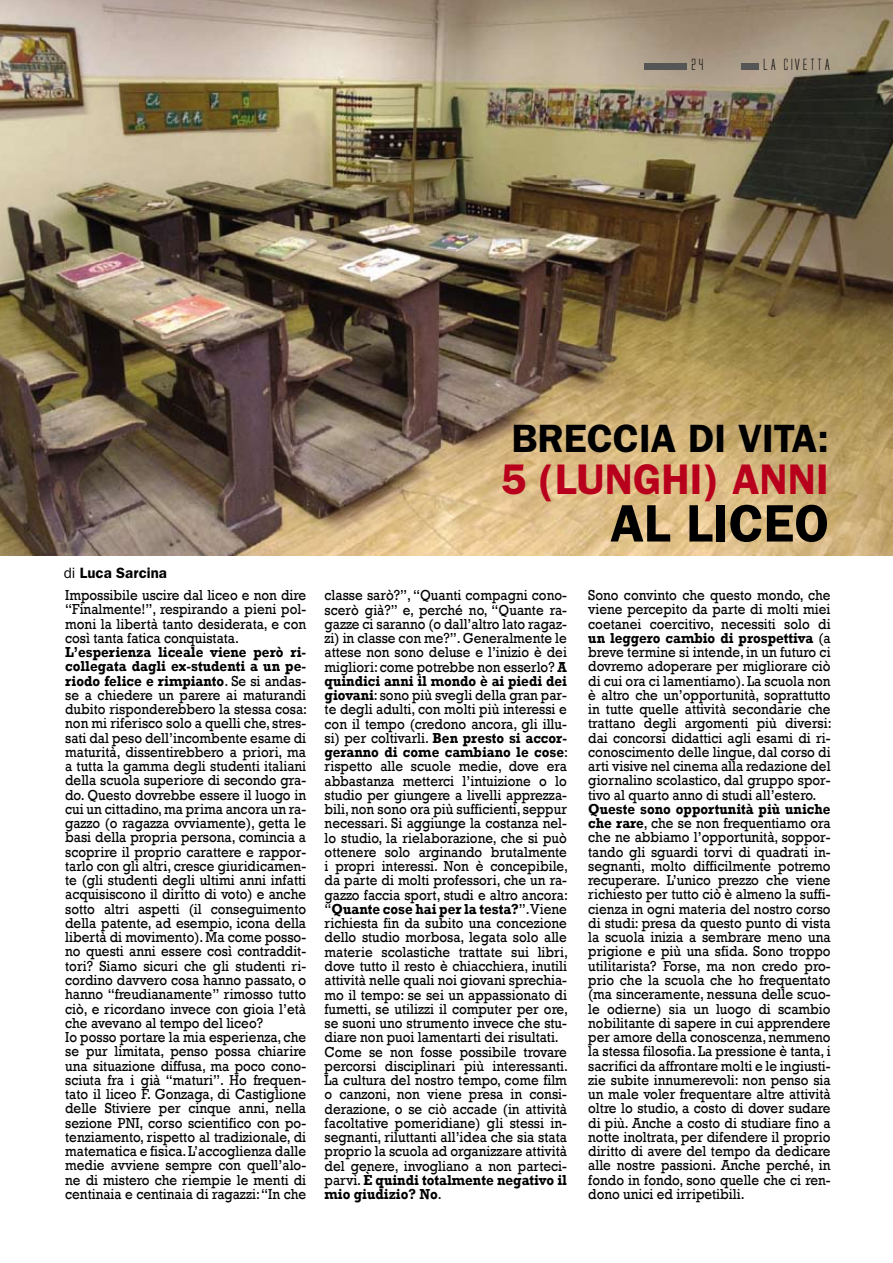
<style>
.page{position:relative;width:893px;height:1263px;background:#fff}
.page>*{position:absolute;margin:0;border:0;box-sizing:border-box;transform-origin:0 0}
.t1{font:600 52.95px "Franklin Gothic";color:#000}
.t2{font:600 42.9px "Franklin Gothic";color:#b8001c}
.t3{font:600 39.6px "Franklin Gothic";color:#000}
.t4{font:600 15px "Franklin Gothic";color:#000}
.t5{font:15px "Alien League";letter-spacing:.03em;color:#000}
.t6{font:14.85px/14.2px "Rockwell";color:#000;text-align:justify;scale:.91 1}
.s1{font-weight:400}
.s2{font-weight:700}
</style>
<div class="page">
<img style="left:0;top:0;width:893px;height:556px">
<div style="left:644px;top:64px;width:43px;height:6px;background:#555"></div>
<div style="left:742px;top:64px;width:17px;height:6px;background:#555"></div>
<p class="t5" style="left:691px;top:58px;width:16px">24</p>
<p class="t5" style="left:763px;top:58px;width:70px">lA CivettA</p>
<p class="t4" style="left:64px;top:564px;width:105px"><span class="s1">di</span> LUCA SARCINA</p>
<p class="t6" style="left:65px;top:588px;width:266px">Impossibile uscire dal liceo e non dire “Finalmente!”, respirando a pieni pol&shy;moni la libertà tanto desiderata, e con così tanta fatica conquistata.</p>
<p class="t6" style="left:65px;top:645px;width:267px;text-align:left"><span class="s2">L’esperienza liceale viene però ri&shy;collegata dagli ex-studenti a un pe&shy;riodo felice e rimpianto</span>. Se si andas&shy;se a chiedere un parere ai maturandi dubito risponderebbero la stessa cosa: non mi riferisco solo a quelli che, stres&shy;sati dal peso dell’incombente esame di maturità, dissentirebbero a priori, ma a tutta la gamma degli studenti italiani della scuola superiore di secondo gra&shy;do. Questo dovrebbe essere il luogo in cui un cittadino, ma prima ancora un ra&shy;gazzo (o ragazza ovviamente), getta le basi della propria persona, comincia a scoprire il proprio carattere e rappor&shy;tarlo con gli altri, cresce giuridicamen&shy;te (gli studenti degli ultimi anni infatti acquisiscono il diritto di voto) e anche sotto altri aspetti (il conseguimento della patente, ad esempio, icona della libertà di movimento). Ma come posso&shy;no questi anni essere così contraddit&shy;tori? Siamo sicuri che gli studenti ri&shy;cordino davvero cosa hanno passato, o hanno “freudianamente” rimosso tutto ciò, e ricordano invece con gioia l’età che avevano al tempo del liceo?<br>Io posso portare la mia esperienza, che se pur limitata, penso possa chiarire una situazione diffusa, ma poco cono&shy;sciuta fra i già “maturi”. Ho frequen&shy;tato il liceo F. Gonzaga, di Castiglione delle Stiviere per cinque anni, nella sezione PNI, corso scientifico con po&shy;tenziamento, rispetto al tradizionale, di matematica e fisica. L’accoglienza dalle medie avviene sempre con quell’alo&shy;ne di mistero che riempie le menti di centinaia e centinaia di ragazzi: “In che</p>
<h3 class="t3" style="left:511px;top:414px;width:50px">BRECCIA</h3>
<h3 class="t3" style="left:688px;top:414px;width:71px">DI VITA</h3>
<h3 class="t3" style="left:817px;top:414px;width:13px">:</h3>
<h2 class="t2" style="left:500px;top:453px;width:80px">5 (LUNGHI</h2>
<h2 class="t2" style="left:703px;top:453px;width:54px">) ANNI</h2>
<h1 class="t1" style="left:610px;top:492px;width:132px">AL LICEO</h1>
<p class="t6" style="left:325px;top:588px;width:269px;text-align:left">classe sarò?”, “Quanti compagni cono&shy;scerò già?” e, perché no, “Quante ra&shy;gazze ci saranno (o dall’altro lato ragaz&shy;zi) in classe con me?”. Generalmente le attese non sono deluse e l’inizio è dei migliori: come potrebbe non esserlo? <span class="s2">A quindici anni il mondo è ai piedi dei giovani</span>: sono più svegli della gran par&shy;te degli adulti, con molti più interessi e con il tempo (credono ancora, gli illu&shy;si) per coltivarli. <span class="s2">Ben presto si accor&shy;geranno di come cambiano le cose</span>: rispetto alle scuole medie, dove era abbastanza metterci l’intuizione o lo studio per giungere a livelli apprezza&shy;bili, non sono ora più sufficienti, seppur necessari. Si aggiunge la costanza nel&shy;lo studio, la rielaborazione, che si può ottenere solo arginando brutalmente i propri interessi. Non è concepibile, da parte di molti professori, che un ra&shy;gazzo faccia sport, studi e altro ancora: “<span class="s2">Quante cose hai per la testa?</span>”. Viene richiesta fin da subito una concezione dello studio morbosa, legata solo alle materie scolastiche trattate sui libri, dove tutto il resto è chiacchiera, inutili attività nelle quali noi giovani sprechia&shy;mo il tempo: se sei un appassionato di fumetti, se utilizzi il computer per ore, se suoni uno strumento invece che stu&shy;diare non puoi lamentarti dei risultati.<br>Come se non fosse possibile trovare percorsi disciplinari più interessanti.<br>La cultura del nostro tempo, come film o canzoni, non viene presa in consi&shy;derazione, o se ciò accade (in attività facoltative pomeridiane) gli stessi in&shy;segnanti, riluttanti all’idea che sia stata proprio la scuola ad organizzare attività del genere, invogliano a non parteci&shy;parvi. <span class="s2">È quindi totalmente negativo il mio giudizio? No</span>.</p>
<p class="t6" style="left:588px;top:588px;width:269px">Sono convinto che questo mondo, che viene percepito da parte di molti miei coetanei coercitivo, necessiti solo di <span class="s2">un leggero cambio di prospettiva</span> (a breve termine si intende, in un futuro ci dovremo adoperare per migliorare ciò di cui ora ci lamentiamo). La scuola non è altro che un’opportunità, soprattutto in tutte quelle attività secondarie che trattano degli argomenti più diversi: dai concorsi didattici agli esami di ri&shy;conoscimento delle lingue, dal corso di arti visive nel cinema alla redazione del giornalino scolastico, dal gruppo spor&shy;tivo al quarto anno di studi all’estero.</p>
<p class="t6" style="left:588px;top:802px;width:268px"><span class="s2">Queste sono opportunità più uniche che rare</span>, che se non frequentiamo ora che ne abbiamo l’opportunità, soppor&shy;tando gli sguardi torvi di quadrati in&shy;segnanti, molto difficilmente potremo recuperare. L’unico prezzo che viene richiesto per tutto ciò è almeno la suffi&shy;cienza in ogni materia del nostro corso di studi: presa da questo punto di vista la scuola inizia a sembrare meno una prigione e più una sfida. Sono troppo utilitarista? Forse, ma non credo pro&shy;prio che la scuola che ho frequentato (ma sinceramente, nessuna delle scuo&shy;le odierne) sia un luogo di scambio nobilitante di sapere in cui apprendere per amore della conoscenza, nemmeno la stessa filosofia. La pressione è tanta, i sacrifici da affrontare molti e le ingiusti&shy;zie subite innumerevoli: non penso sia un male voler frequentare altre attività oltre lo studio, a costo di dover sudare di più. Anche a costo di studiare fino a notte inoltrata, per difendere il proprio diritto di avere del tempo da dedicare alle nostre passioni. Anche perché, in fondo in fondo, sono quelle che ci ren&shy;dono unici ed irripetibili.</p>
</div>
